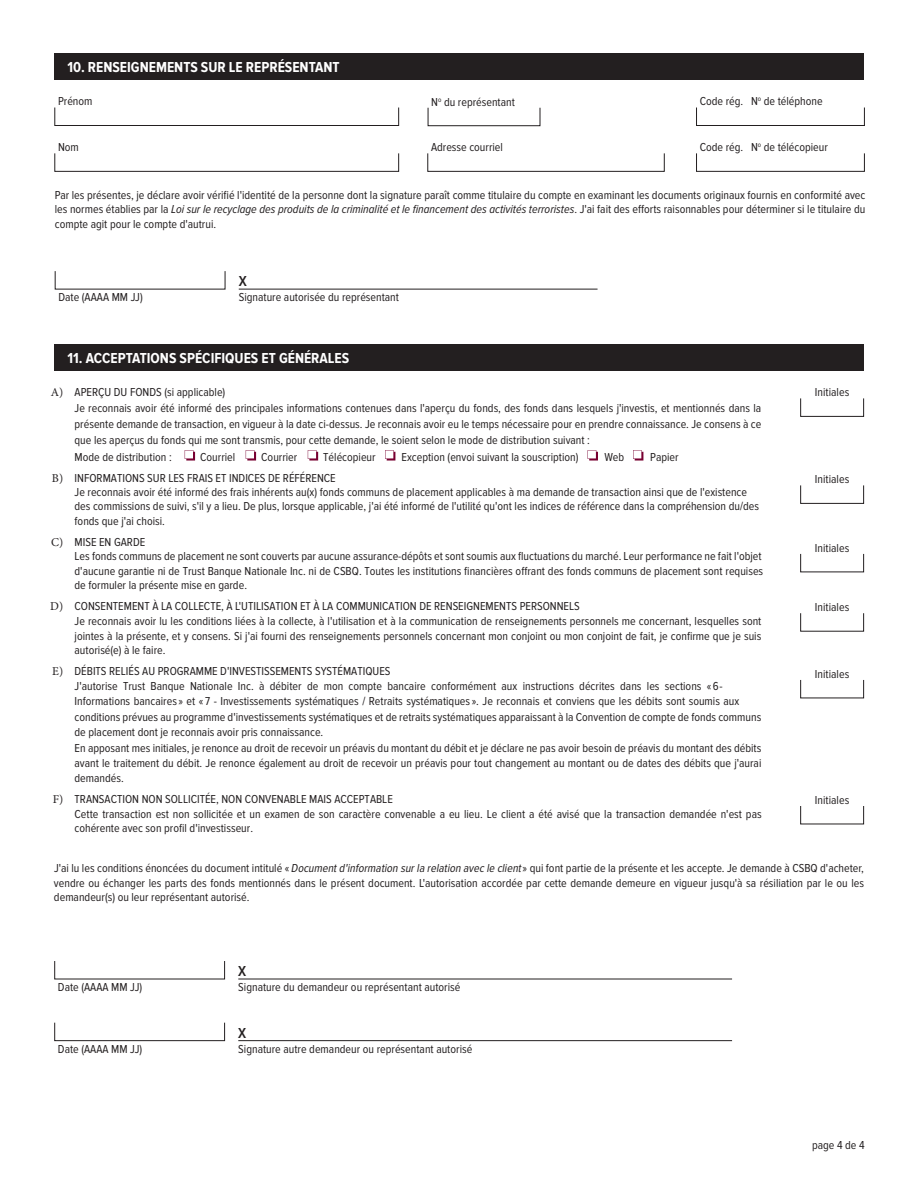
<style>
.page{position:relative;width:918px;height:1188px;background:#fff}
.page>*{position:absolute;margin:0;border:0;box-sizing:border-box;transform-origin:0 0}
.t1{font:700 15px "Proxima Nova Cond";color:#fff}
.t2{font:600 15px "Proxima Nova Cond";color:#231f20}
.t3{font:12px/14.4px "Proxima Nova Cond";color:#231f20}
.s1{font-style:italic}
.s2{font-family:"Minion Pro"}
</style>
<div class="page">
<div style="left:54px;top:107px;width:345px;height:19px;border:1px solid #231f20"></div>
<div style="left:428px;top:107px;width:112px;height:19px;border:1px solid #231f20"></div>
<div style="left:696px;top:107px;width:169px;height:19px;border:1px solid #231f20"></div>
<div style="left:696px;top:153px;width:169px;height:19px;border:1px solid #231f20"></div>
<div style="left:54px;top:153px;width:345px;height:19px;border:1px solid #231f20"></div>
<div style="left:427px;top:153px;width:238px;height:19px;border:1px solid #231f20"></div>
<hr style="left:239px;top:289px;width:359px;height:1px;background:#231f20">
<svg style="left:185px;top:450px;width:10px;height:11px"></svg>
<svg style="left:246px;top:450px;width:10px;height:11px"></svg>
<svg style="left:308px;top:450px;width:10px;height:11px"></svg>
<svg style="left:385px;top:450px;width:10px;height:11px"></svg>
<svg style="left:588px;top:450px;width:10px;height:11px"></svg>
<svg style="left:633px;top:450px;width:10px;height:11px"></svg>
<div style="left:800px;top:398px;width:64px;height:19px;border:1px solid #231f20"></div>
<div style="left:800px;top:485px;width:64px;height:19px;border:1px solid #231f20"></div>
<hr style="left:238px;top:979px;width:494px;height:1px;background:#231f20">
<div style="left:54px;top:1022px;width:171px;height:19px;border:1px solid #231f20"></div>
<hr style="left:238px;top:1040px;width:494px;height:1px;background:#231f20">
<div style="left:54px;top:53px;width:810px;height:27px;background:#231f20"></div>
<div style="left:54px;top:344px;width:810px;height:26px;background:#231f20"></div>
<p class="t1" style="left:68px;top:59px;width:273px">10. RENSEIGNEMENTS SUR LE REPRÉSENTANT</p>
<p class="t3" style="left:58px;top:95px;width:36px">Prénom</p>
<p class="t3" style="left:431px;top:95px;width:85px">N<sup>o</sup> du représentant</p>
<p class="t3" style="left:700px;top:95px;width:124px">Code rég. N<sup>o</sup> de téléphone</p>
<p class="t3" style="left:700px;top:140px;width:130px">Code rég. N<sup>o</sup> de télécopieur</p>
<p class="t3" style="left:58px;top:140px;width:22px">Nom</p>
<p class="t3" style="left:431px;top:140px;width:73px">Adresse courriel</p>
<p class="t3" style="left:55px;top:188px;width:812px;text-align:justify">Par les présentes, je déclare avoir vérifié l'identité de la personne dont la signature paraît comme titulaire du compte en examinant les documents originaux fournis en conformité avec les normes établies par la <span class="s1">Loi sur le recyclage des produits de la criminalité et le financement des activités terroristes</span>. J'ai fait des efforts raisonnables pour déterminer si le titulaire du compte agit pour le compte d'autrui.</p>
<p class="t2" style="left:239px;top:273px;width:10px">X</p>
<p class="t3" style="left:58px;top:291px;width:86px">Date (AAAA MM JJ)</p>
<p class="t3" style="left:239px;top:291px;width:162px">Signature autorisée du représentant</p>
<p class="t1" style="left:68px;top:350px;width:283px">11. ACCEPTATIONS SPÉCIFIQUES ET GÉNÉRALES</p>
<p class="t3" style="left:75px;top:385px;width:688px;line-height:16px;text-indent:-24px"><span class="s2">A)</span> APERÇU DU FONDS (si applicable)<br>Je reconnais avoir été informé des principales informations contenues dans l'aperçu du fonds, des fonds dans lesquels j'investis, et mentionnés dans la présente demande de transaction, en vigueur à la date ci-dessus. Je reconnais avoir eu le temps nécessaire pour en prendre connaissance. Je consens à ce que les aperçus du fonds qui me sont transmis, pour cette demande, le soient selon le mode de distribution suivant :<br>Mode de distribution :</p>
<p class="t3" style="left:200px;top:450px;width:37px">Courriel</p>
<p class="t3" style="left:261px;top:450px;width:38px">Courrier</p>
<p class="t3" style="left:323px;top:450px;width:54px">Télécopieur</p>
<p class="t3" style="left:402px;top:450px;width:178px">Exception (envoi suivant la souscription)</p>
<p class="t3" style="left:604px;top:450px;width:21px">Web</p>
<p class="t3" style="left:650px;top:450px;width:30px">Papier</p>
<p class="t3" style="left:75px;top:471px;width:686px;text-indent:-23px"><span class="s2">B)</span> INFORMATIONS SUR LES FRAIS ET INDICES DE RÉFÉRENCE<br>Je reconnais avoir été informé des frais inhérents au(x) fonds communs de placement applicables à ma demande de transaction ainsi que de l'existence des commissions de suivi, s'il y a lieu. De plus, lorsque applicable, j'ai été informé de l'utilité qu'ont les indices de référence dans la compréhension du/des fonds que j'ai choisi.</p>
<p class="t3" style="left:75px;top:535px;width:690px;text-indent:-24px"><span class="s2">C)</span> MISE EN GARDE<br>Les fonds communs de placement ne sont couverts par aucune assurance-dépôts et sont soumis aux fluctuations du marché. Leur performance ne fait l'objet d'aucune garantie ni de Trust Banque Nationale Inc. ni de CSBQ. Toutes les institutions financières offrant des fonds communs de placement sont requises de formuler la présente mise en garde.</p>
<p class="t3" style="left:75px;top:600px;width:688px;text-indent:-24px"><span class="s2">D)</span> CONSENTEMENT À LA COLLECTE, À L'UTILISATION ET À LA COMMUNICATION DE RENSEIGNEMENTS PERSONNELS<br>Je reconnais avoir lu les conditions liées à la collecte, à l'utilisation et à la communication de renseignements personnels me concernant, lesquelles sont jointes à la présente, et y consens. Si j'ai fourni des renseignements personnels concernant mon conjoint ou mon conjoint de fait, je confirme que je suis autorisé(e) à le faire.</p>
<p class="t3" style="left:75px;top:664px;width:688px;line-height:15.3px;text-indent:-22px"><span class="s2">E)</span> DÉBITS RELIÉS AU PROGRAMME D'INVESTISSEMENTS SYSTÉMATIQUES<br>J'autorise Trust Banque Nationale Inc. à débiter de mon compte bancaire conformément aux instructions décrites dans les sections « 6 - Informations bancaires » et « 7 - Investissements systématiques / Retraits systématiques ». Je reconnais et conviens que les débits sont soumis aux conditions prévues au programme d'investissements systématiques et de retraits systématiques apparaissant à la Convention de compte de fonds communs de placement dont je reconnais avoir pris connaissance.<br>En apposant mes initiales, je renonce au droit de recevoir un préavis du montant du débit et je déclare ne pas avoir besoin de préavis du montant des débits avant le traitement du débit. Je renonce également au droit de recevoir un préavis pour tout changement au montant ou de dates des débits que j'aurai demandés.</p>
<p class="t3" style="left:75px;top:793px;width:689px;text-indent:-22px"><span class="s2">F)</span> TRANSACTION NON SOLLICITÉE, NON CONVENABLE MAIS ACCEPTABLE<br>Cette transaction est non sollicitée et un examen de son caractère convenable a eu lieu. Le client a été avisé que la transaction demandée n'est pas cohérente avec son profil d'investisseur.</p>
<p class="t3" style="left:815px;top:385px;width:36px">Initiales</p>
<p class="t3" style="left:815px;top:472px;width:36px">Initiales</p>
<p class="t3" style="left:815px;top:541px;width:36px">Initiales</p>
<p class="t3" style="left:815px;top:600px;width:36px">Initiales</p>
<p class="t3" style="left:815px;top:667px;width:36px">Initiales</p>
<p class="t3" style="left:815px;top:793px;width:36px">Initiales</p>
<p class="t3" style="left:54px;top:862px;width:812px;text-align:justify">J'ai lu les conditions énoncées du document intitulé « <span class="s1">Documentd'information surla relation avec le client</span>» qui font partie de la présente et les accepte. Je demande à CSBQ d'acheter, vendre ou échanger les parts des fonds mentionnés dans le présent document. L'autorisation accordée par cette demande demeure en vigueur jusqu'à sa résiliation par le ou les demandeur(s) ou leur représentant autorisé.</p>
<p class="t2" style="left:238px;top:963px;width:10px">X</p>
<p class="t3" style="left:58px;top:981px;width:86px">Date (AAAA MM JJ)</p>
<p class="t3" style="left:238px;top:981px;width:224px">Signature du demandeur ou représentant autorisé</p>
<p class="t2" style="left:238px;top:1024px;width:10px">X</p>
<p class="t3" style="left:58px;top:1042px;width:86px">Date (AAAA MM JJ)</p>
<p class="t3" style="left:238px;top:1042px;width:236px">Signature autre demandeur ou représentant autorisé</p>
<p class="t3" style="left:812px;top:1138px;width:54px">page 4 de 4</p>
</div>
